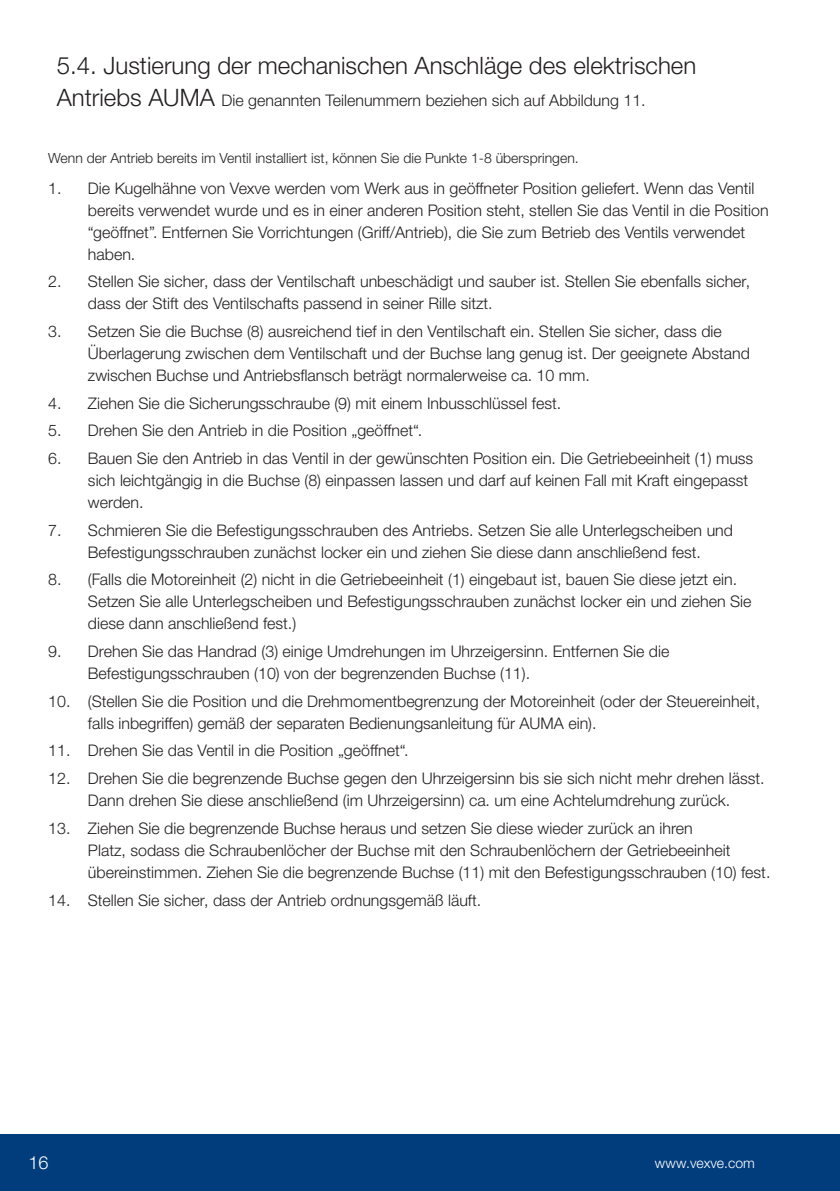
<style>
.page{position:relative;width:840px;height:1191px;background:#fff}
.page>*{position:absolute;margin:0;border:0;box-sizing:border-box;transform-origin:0 0}
.t1{font:300 24px "Helvetica Neue LTW1 G";color:#231f20}
.t2{font:300 18px "Helvetica Neue LTW1 G";color:#fff}
.t3{font:300 16px/22px "Helvetica Neue LTW1 G";color:#231f20}
.t4{font:300 14px "Helvetica Neue LTW1 G";color:#231f20}
.t5{font:300 14px "Helvetica Neue LTW1 G";color:#fff}
.s1{font-size:24px}
</style>
<div class="page">
<div style="left:0;top:1134px;width:839px;height:57px;background:#013d7d"></div>
<hr style="left:839px;top:1134px;width:1px;height:57px;background:#013d7d">
<h1 class="t1" style="left:57px;top:51px;width:640px">5.4. Justierung der mechanischen Anschläge des elektrischen</h1>
<p class="t3" style="left:57px;top:89px;width:590px"><span class="s1">Antriebs AUMA</span> Die genannten Teilenummern beziehen sich auf Abbildung 11.</p>
<p class="t4" style="left:48px;top:150px;width:531px">Wenn der Antrieb bereits im Ventil installiert ist, können Sie die Punkte 1-8 überspringen.</p>
<p class="t3" style="left:88px;top:177px;width:681px;text-indent:-40px">1. Die Kugelhähne von Vexve werden vom Werk aus in geöffneter Position geliefert. Wenn das Ventil bereits verwendet wurde und es in einer anderen Position steht, stellen Sie das Ventil in die Position “geöffnet”. Entfernen Sie Vorrichtungen (Griff/Antrieb), die Sie zum Betrieb des Ventils verwendet haben.</p>
<p class="t3" style="left:88px;top:270px;width:663px;text-indent:-40px">2. Stellen Sie sicher, dass der Ventilschaft unbeschädigt und sauber ist. Stellen Sie ebenfalls sicher, dass der Stift des Ventilschafts passend in seiner Rille sitzt.</p>
<p class="t3" style="left:88px;top:320px;width:663px;text-indent:-40px">3. Setzen Sie die Buchse (8) ausreichend tief in den Ventilschaft ein. Stellen Sie sicher, dass die<br>Überlagerung zwischen dem Ventilschaft und der Buchse lang genug ist. Der geeignete Abstand zwischen Buchse und Antriebsflansch beträgt normalerweise ca. 10 mm.</p>
<p class="t3" style="left:48px;top:392px;width:514px">4. Ziehen Sie die Sicherungsschraube (9) mit einem Inbusschlüssel fest.</p>
<p class="t3" style="left:48px;top:419px;width:375px">5. Drehen Sie den Antrieb in die Position „geöffnet“.</p>
<p class="t3" style="left:88px;top:447px;width:666px;text-indent:-40px">6. Bauen Sie den Antrieb in das Ventil in der gewünschten Position ein. Die Getriebeeinheit (1) muss sich leichtgängig in die Buchse (8) einpassen lassen und darf auf keinen Fall mit Kraft eingepasst werden.</p>
<p class="t3" style="left:48px;top:519px;width:686px;text-align:center">7. Schmieren Sie die Befestigungsschrauben des Antriebs. Setzen Sie alle Unterlegscheiben und<br>Befestigungsschrauben zunächst locker ein und ziehen Sie diese dann anschließend fest.</p>
<p class="t3" style="left:88px;top:568px;width:664px;text-indent:-40px">8. (Falls die Motoreinheit (2) nicht in die Getriebeeinheit (1) eingebaut ist, bauen Sie diese jetzt ein.<br>Setzen Sie alle Unterlegscheiben und Befestigungsschrauben zunächst locker ein und ziehen Sie diese dann anschließend fest.)</p>
<p class="t3" style="left:88px;top:640px;width:582px;text-indent:-40px">9. Drehen Sie das Handrad (3) einige Umdrehungen im Uhrzeigersinn. Entfernen Sie die<br>Befestigungsschrauben (10) von der begrenzenden Buchse (11).</p>
<p class="t3" style="left:88px;top:690px;width:673px;text-indent:-40px">10. (Stellen Sie die Position und die Drehmomentbegrenzung der Motoreinheit (oder der Steuereinheit, falls inbegriffen) gemäß der separaten Bedienungsanleitung für AUMA ein).</p>
<p class="t3" style="left:48px;top:739px;width:362px">11. Drehen Sie das Ventil in die Position „geöffnet“.</p>
<p class="t3" style="left:48px;top:767px;width:717px;text-align:center">12. Drehen Sie die begrenzende Buchse gegen den Uhrzeigersinn bis sie sich nicht mehr drehen lässt.<br>Dann drehen Sie diese anschließend (im Uhrzeigersinn) ca. um eine Achtelumdrehung zurück.</p>
<p class="t3" style="left:88px;top:817px;width:683px;text-indent:-40px">13. Ziehen Sie die begrenzende Buchse heraus und setzen Sie diese wieder zurück an ihren<br>Platz, sodass die Schraubenlöcher der Buchse mit den Schraubenlöchern der Getriebeeinheit übereinstimmen. Ziehen Sie die begrenzende Buchse (11) mit den Befestigungsschrauben (10) fest.</p>
<p class="t3" style="left:48px;top:888px;width:434px">14. Stellen Sie sicher, dass der Antrieb ordnungsgemäß läuft.</p>
<p class="t2" style="left:28px;top:1151px;width:22px">16</p>
<p class="t5" style="left:654px;top:1154px;width:101px">www.vexve.com</p>
</div>
